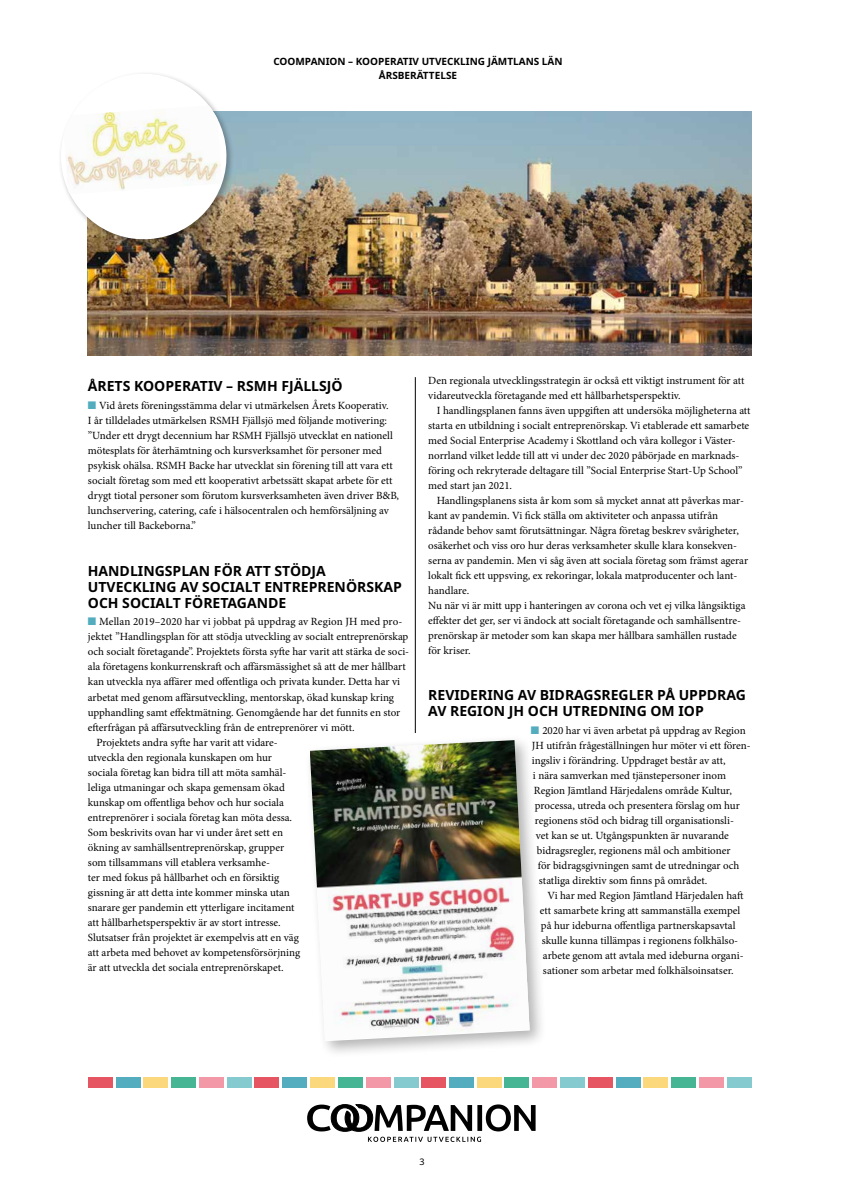
<style>
.page{position:relative;width:842px;height:1191px;background:#fff}
.page>*{position:absolute;margin:0;border:0;box-sizing:border-box;transform-origin:0 0}
.t1{font:700 14px/16px "Noto Sans";color:#000}
.t2{font:11px/15px "Minion Pro";color:#000}
.t3{font:700 10px/14.7px "Noto Sans";color:#000;text-align:center}
.t4{font:9px "Noto Sans";color:#000}
.s1{color:#53adbf}
</style>
<div class="page">
<img style="left:88px;top:112px;width:664px;height:243px">
<div style="left:88px;top:1078px;width:25px;height:10px;background:#e65662"></div>
<div style="left:143px;top:1078px;width:25px;height:10px;background:#fcd87c"></div>
<div style="left:116px;top:1078px;width:24px;height:10px;background:#53adbf"></div>
<div style="left:171px;top:1078px;width:25px;height:10px;background:#46b594"></div>
<div style="left:199px;top:1078px;width:25px;height:10px;background:#f298a6"></div>
<div style="left:227px;top:1078px;width:25px;height:10px;background:#85cacf"></div>
<div style="left:255px;top:1078px;width:24px;height:10px;background:#e65662"></div>
<div style="left:310px;top:1078px;width:25px;height:10px;background:#fcd87c"></div>
<div style="left:282px;top:1078px;width:25px;height:10px;background:#53adbf"></div>
<div style="left:338px;top:1078px;width:25px;height:10px;background:#46b594"></div>
<div style="left:366px;top:1078px;width:25px;height:10px;background:#f298a6"></div>
<div style="left:394px;top:1078px;width:24px;height:10px;background:#85cacf"></div>
<div style="left:421px;top:1078px;width:25px;height:10px;background:#e65662"></div>
<div style="left:477px;top:1078px;width:24px;height:10px;background:#fcd87c"></div>
<div style="left:449px;top:1078px;width:25px;height:10px;background:#53adbf"></div>
<div style="left:505px;top:1078px;width:24px;height:10px;background:#46b594"></div>
<div style="left:532px;top:1078px;width:25px;height:10px;background:#f298a6"></div>
<div style="left:560px;top:1078px;width:25px;height:10px;background:#85cacf"></div>
<div style="left:588px;top:1078px;width:24px;height:10px;background:#e65662"></div>
<div style="left:643px;top:1078px;width:25px;height:10px;background:#fcd87c"></div>
<div style="left:616px;top:1078px;width:24px;height:10px;background:#53adbf"></div>
<div style="left:671px;top:1078px;width:25px;height:10px;background:#46b594"></div>
<div style="left:699px;top:1078px;width:25px;height:10px;background:#f298a6"></div>
<div style="left:727px;top:1078px;width:25px;height:10px;background:#85cacf"></div>
<svg style="left:307px;top:1104px;width:229px;height:37px"></svg>
<div style="left:58px;top:71px;width:177px;height:176px;background:#000;opacity:.3"></div>
<svg style="left:58px;top:71px;width:171px;height:171px"></svg>
<img style="left:64px;top:105px;width:158px;height:89px">
<div style="left:304px;top:734px;width:243px;height:324px;background:#000;opacity:.3"></div>
<img style="left:310px;top:740px;width:220px;height:300px">
<hr style="left:415px;top:377px;width:1px;height:356px;background:#000">
<p class="t3" style="left:273px;top:54px;width:291px">COOMPANION – KOOPERATIV UTVECKLING JÄMTLANS LÄN<br>ÅRSBERÄTTELSE</p>
<p class="t1" style="left:88px;top:378px;width:256px">ÅRETS KOOPERATIV – RSMH FJÄLLSJÖ</p>
<p class="t2" style="left:88px;top:397px;width:313px"><span class="s1">■</span> Vid årets föreningsstämma delar vi utmärkelsen Årets Kooperativ.<br>I år tilldelades utmärkelsen RSMH Fjällsjö med följande motivering: ”Under ett drygt decennium har RSMH Fjällsjö utvecklat en nationell mötesplats för återhämtning och kursverksamhet för personer med psykisk ohälsa. RSMH Backe har utvecklat sin förening till att vara ett socialt företag som med ett kooperativt arbetssätt skapat arbete för ett drygt tiotal personer som förutom kursverksamheten även driver B&amp;B, lunchservering, catering, cafe i hälsocentralen och hemförsäljning av luncher till Backeborna.”</p>
<p class="t1" style="left:88px;top:563px;width:315px">HANDLINGSPLAN FÖR ATT STÖDJA<br>UTVECKLING AV SOCIALT ENTREPRENÖRSKAP<br>OCH SOCIALT FÖRETAGANDE</p>
<p class="t2" style="left:88px;top:614px;width:316px"><span class="s1">■</span> Mellan 2019–2020 har vi jobbat på uppdrag av Region JH med pro-</p>
<p class="t2" style="left:88px;top:629px;width:322px">jektet ”Handlingsplan för att stödja utveckling av socialt entreprenörskap</p>
<p class="t2" style="left:88px;top:644px;width:323px">och socialt företagande”. Projektets första syfte har varit att stärka de soci-</p>
<p class="t2" style="left:88px;top:659px;width:319px">ala företagens konkurrenskraft och affärsmässighet så att de mer hållbart</p>
<p class="t2" style="left:88px;top:674px;width:314px">kan utveckla nya affärer med offentliga och privata kunder. Detta har vi</p>
<p class="t2" style="left:88px;top:689px;width:308px">arbetat med genom affärsutveckling, mentorskap, ökad kunskap kring</p>
<p class="t2" style="left:88px;top:704px;width:314px">upphandling samt effektmätning. Genomgående har det funnits en stor</p>
<p class="t2" style="left:88px;top:719px;width:268px">efterfrågan på affärsutveckling från de entreprenörer vi mött.</p>
<p class="t2" style="left:96px;top:734px;width:183px">Projektets andra syfte har varit att vidare-</p>
<p class="t2" style="left:88px;top:749px;width:186px">utveckla den regionala kunskapen om hur</p>
<p class="t2" style="left:88px;top:764px;width:200px">sociala företag kan bidra till att möta samhäl-</p>
<p class="t2" style="left:88px;top:779px;width:198px">leliga utmaningar och skapa gemensam ökad</p>
<p class="t2" style="left:88px;top:794px;width:197px">kunskap om offentliga behov och hur sociala</p>
<p class="t2" style="left:88px;top:809px;width:206px">entreprenörer i sociala företag kan möta dessa.</p>
<p class="t2" style="left:88px;top:824px;width:197px">Som beskrivits ovan har vi under året sett en</p>
<p class="t2" style="left:88px;top:839px;width:198px">ökning av samhällsentreprenörskap, grupper</p>
<p class="t2" style="left:88px;top:854px;width:184px">som tillsammans vill etablera verksamhe-</p>
<p class="t2" style="left:88px;top:869px;width:193px">ter med fokus på hållbarhet och en försiktig</p>
<p class="t2" style="left:88px;top:884px;width:203px">gissning är att detta inte kommer minska utan</p>
<p class="t2" style="left:88px;top:899px;width:208px">snarare ger pandemin ett ytterligare incitament</p>
<p class="t2" style="left:88px;top:914px;width:194px">att hållbarhetsperspektiv är av stort intresse.</p>
<p class="t2" style="left:88px;top:929px;width:212px">Slutsatser från projektet är exempelvis att en väg</p>
<p class="t2" style="left:88px;top:944px;width:214px">att arbeta med behovet av kompetensförsörjning</p>
<p class="t2" style="left:88px;top:959px;width:197px">är att utveckla det sociala entreprenörskapet.</p>
<p class="t2" style="left:428px;top:373px;width:318px">Den regionala utvecklingsstrategin är också ett viktigt instrument för att vidareutveckla företagande med ett hållbarhetsperspektiv.</p>
<p class="t2" style="left:428px;top:403px;width:324px;text-indent:9px">I handlingsplanen fanns även uppgiften att undersöka möjligheterna att starta en utbildning i socialt entreprenörskap. Vi etablerade ett samarbete med Social Enterprise Academy i Skottland och våra kollegor i Väster&shy;norrland vilket ledde till att vi under dec 2020 påbörjade en marknads&shy;föring och rekryterade deltagare till ”Social Enterprise Start-Up School” med start jan 2021.</p>
<p class="t2" style="left:428px;top:493px;width:321px;text-indent:9px">Handlingsplanens sista år kom som så mycket annat att påverkas mar&shy;kant av pandemin. Vi fick ställa om aktiviteter och anpassa utifrån rådande behov samt förutsättningar. Några företag beskrev svårigheter, osäkerhet och viss oro hur deras verksamheter skulle klara konsekven&shy;serna av pandemin. Men vi såg även att sociala företag som främst agerar lokalt fick ett uppsving, ex rekoringar, lokala matproducenter och lant&shy;handlare.<br>Nu när vi är mitt upp i hanteringen av corona och vet ej vilka långsiktiga effekter det ger, ser vi ändock att socialt företagande och samhällsentre&shy;prenörskap är metoder som kan skapa mer hållbara samhällen rustade för kriser.</p>
<p class="t1" style="left:428px;top:687px;width:319px">REVIDERING AV BIDRAGSREGLER PÅ UPPDRAG<br>AV REGION JH OCH UTREDNING OM IOP</p>
<p class="t2" style="left:531px;top:722px;width:216px"><span class="s1">■</span> 2020 har vi även arbetat på uppdrag av Region</p>
<p class="t2" style="left:532px;top:737px;width:220px">JH utifrån frågeställningen hur möter vi ett fören-</p>
<p class="t2" style="left:532px;top:752px;width:195px">ingsliv i förändring. Uppdraget består av att,</p>
<p class="t2" style="left:533px;top:767px;width:195px">i nära samverkan med tjänstepersoner inom</p>
<p class="t2" style="left:534px;top:782px;width:199px">Region Jämtland Härjedalens område Kultur,</p>
<p class="t2" style="left:535px;top:797px;width:206px">processa, utreda och presentera förslag om hur</p>
<p class="t2" style="left:535px;top:812px;width:200px">regionens stöd och bidrag till organisationsli-</p>
<p class="t2" style="left:536px;top:827px;width:194px">vet kan se ut. Utgångspunkten är nuvarande</p>
<p class="t2" style="left:537px;top:842px;width:195px">bidragsregler, regionens mål och ambitioner</p>
<p class="t2" style="left:538px;top:857px;width:203px">för bidragsgivningen samt de utredningar och</p>
<p class="t2" style="left:539px;top:873px;width:170px">statliga direktiv som finns på området.</p>
<p class="t2" style="left:547px;top:888px;width:197px">Vi har med Region Jämtland Härjedalen haft</p>
<p class="t2" style="left:540px;top:903px;width:202px">ett samarbete kring att sammanställa exempel</p>
<p class="t2" style="left:541px;top:918px;width:196px">på hur ideburna offentliga partnerskapsavtal</p>
<p class="t2" style="left:542px;top:933px;width:196px">skulle kunna tillämpas i regionens folkhälso-</p>
<p class="t2" style="left:543px;top:948px;width:202px">arbete genom att avtala med ideburna organi-</p>
<p class="t2" style="left:543px;top:963px;width:192px">sationer som arbetar med folkhälsoinsatser.</p>
<p class="t4" style="left:419px;top:1155px;width:7px">3</p>
</div>
